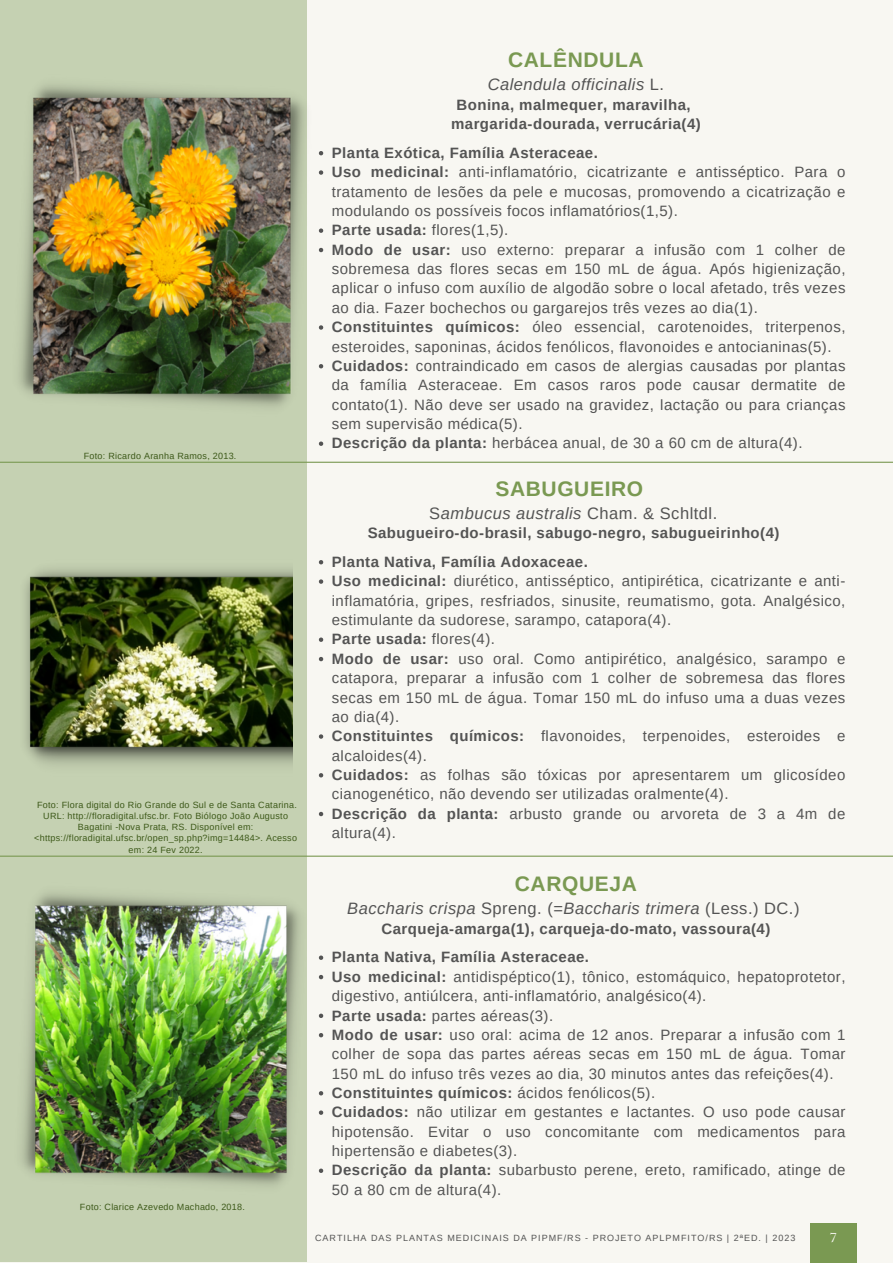
<style>
.page{position:relative;width:893px;height:1264px;background:#fff}
.page>*{position:absolute;margin:0;border:0;box-sizing:border-box;transform-origin:0 0}
.t1{font:700 21px "Arimo";letter-spacing:.03em;color:#7a9952}
.t2{font:italic 16.5px "Arimo";letter-spacing:.03em;color:#545454}
.t3{font:15px/19.4px "Arimo";letter-spacing:.03em;color:#545454;text-align:justify}
.t4{font:700 15px "Arimo";letter-spacing:.03em;color:#545454}
.t5{font:500 15px "Cormorant SC";color:#f8f7f2}
.t6{font:9px/11.2px "Arimo";letter-spacing:.03em;color:#3d5919;text-align:center}
.t7{font:9px "Arimo";letter-spacing:.11em;color:#545454}
.s1{font-style:normal}
.s2{font-weight:700}
.s3{font-weight:400}
</style>
<div class="page">
<div style="left:0;top:0;width:892px;height:1262px;background:#f8f7f2"></div>
<div style="left:0;top:0;width:306px;height:1261px;background:#c5d1b2"></div>
<hr style="left:0;top:461px;width:892px;height:2px;background:#7a9952">
<hr style="left:0;top:855px;width:892px;height:1px;background:#7a9952">
<img style="left:19px;top:75px;width:288px;height:342px">
<img style="left:22px;top:882px;width:285px;height:313px">
<svg style="left:319px;top:151px;width:4px;height:4px"></svg>
<svg style="left:319px;top:170px;width:4px;height:5px"></svg>
<svg style="left:319px;top:228px;width:4px;height:5px"></svg>
<svg style="left:319px;top:248px;width:4px;height:4px"></svg>
<svg style="left:319px;top:325px;width:4px;height:5px"></svg>
<svg style="left:319px;top:364px;width:4px;height:4px"></svg>
<svg style="left:319px;top:441px;width:4px;height:5px"></svg>
<svg style="left:319px;top:955px;width:4px;height:4px"></svg>
<svg style="left:319px;top:975px;width:4px;height:4px"></svg>
<svg style="left:319px;top:1013px;width:4px;height:5px"></svg>
<svg style="left:319px;top:1033px;width:4px;height:4px"></svg>
<svg style="left:319px;top:1091px;width:4px;height:4px"></svg>
<svg style="left:319px;top:1110px;width:4px;height:4px"></svg>
<svg style="left:319px;top:1168px;width:4px;height:4px"></svg>
<svg style="left:319px;top:560px;width:4px;height:4px"></svg>
<svg style="left:319px;top:579px;width:4px;height:5px"></svg>
<svg style="left:319px;top:637px;width:4px;height:5px"></svg>
<svg style="left:319px;top:657px;width:4px;height:4px"></svg>
<svg style="left:319px;top:734px;width:4px;height:4px"></svg>
<svg style="left:319px;top:773px;width:4px;height:4px"></svg>
<svg style="left:319px;top:811px;width:4px;height:5px"></svg>
<img style="left:25px;top:569px;width:268px;height:196px">
<div style="left:810px;top:1223px;width:46px;height:39px;background:#7a9952"></div>
<p class="t6" style="left:84px;top:450px;width:154px">Foto: Ricardo Aranha Ramos, 2013.</p>
<p class="t6" style="left:34px;top:798px;width:264px">Foto: Flora digital do Rio Grande do Sul e de Santa Catarina.<br>URL: http://floradigital.ufsc.br. Foto Biólogo João Augusto Bagatini -Nova Prata, RS. Disponível em: &lt;https://floradigital.ufsc.br/open_sp.php?img=14484&gt;. Acesso em: 24 Fev 2022.</p>
<p class="t6" style="left:80px;top:1200px;width:166px">Foto: Clarice Azevedo Machado, 2018.</p>
<p class="t1" style="left:508px;top:48px;width:137px">CALÊNDULA</p>
<p class="t2" style="left:487px;top:75px;width:178px">Calendula officinalis <span class="s1">L.</span></p>
<p class="t4" style="left:456px;top:96px;width:235px">Bonina, malmequer, maravilha,</p>
<p class="t4" style="left:451px;top:116px;width:251px">margarida-dourada, verrucária(4)</p>
<p class="t4" style="left:332px;top:144px;width:267px">Planta Exótica, Família Asteraceae.</p>
<p class="t3" style="left:332px;top:162px;width:515px"><span class="s2">Uso medicinal:</span> anti-inflamatório, cicatrizante e antisséptico. Para o tratamento de lesões da pele e mucosas, promovendo a cicatrização e modulando os possíveis focos inflamatórios(1,5).</p>
<p class="t3" style="left:332px;top:220px;width:178px"><span class="s2">Parte usada:</span> flores(1,5).</p>
<p class="t3" style="left:332px;top:240px;width:515px"><span class="s2">Modo de usar:</span> uso externo: preparar a infusão com 1 colher de sobremesa das flores secas em 150 mL de água. Após higienização, aplicar o infuso com auxílio de algodão sobre o local afetado, três vezes ao dia. Fazer bochechos ou gargarejos três vezes ao dia(1).</p>
<p class="t3" style="left:332px;top:317px;width:515px"><span class="s2">Constituintes químicos:</span> óleo essencial, carotenoides, triterpenos, esteroides, saponinas, ácidos fenólicos, flavonoides e antocianinas(5).</p>
<p class="t3" style="left:332px;top:356px;width:515px"><span class="s2">Cuidados:</span> contraindicado em casos de alergias causadas por plantas da família Asteraceae. Em casos raros pode causar dermatite de contato(1). Não deve ser usado na gravidez, lactação ou para crianças sem supervisão médica(5).</p>
<p class="t3" style="left:332px;top:433px;width:472px"><span class="s2">Descrição da planta:</span> herbácea anual, de 30 a 60 cm de altura(4).</p>
<p class="t1" style="left:495px;top:476px;width:149px">SABUGUEIRO</p>
<p class="t2" style="left:429px;top:504px;width:289px"><span class="s1">S</span>ambucus australis <span class="s1">Cham. &amp; Schltdl.</span></p>
<p class="t4" style="left:367px;top:524px;width:413px">Sabugueiro-do-brasil, sabugo-negro, sabugueirinho(4)</p>
<p class="t4" style="left:332px;top:553px;width:257px">Planta Nativa, Família Adoxaceae.</p>
<p class="t3" style="left:332px;top:571px;width:515px"><span class="s2">Uso medicinal:</span> diurético, antisséptico, antipirética, cicatrizante e anti&shy;inflamatória, gripes, resfriados, sinusite, reumatismo, gota. Analgésico, estimulante da sudorese, sarampo, catapora(4).</p>
<p class="t4" style="left:332px;top:631px;width:165px">Parte usada: <span class="s3">flores(4).</span></p>
<p class="t3" style="left:332px;top:649px;width:515px"><span class="s2">Modo de usar:</span> uso oral. Como antipirético, analgésico, sarampo e catapora, preparar a infusão com 1 colher de sobremesa das flores secas em 150 mL de água. Tomar 150 mL do infuso uma a duas vezes ao dia(4).</p>
<p class="t3" style="left:332px;top:726px;width:515px"><span class="s2">Constituintes químicos:</span> flavonoides, terpenoides, esteroides e alcaloides(4).</p>
<p class="t3" style="left:332px;top:765px;width:515px"><span class="s2">Cuidados:</span> as folhas são tóxicas por apresentarem um glicosídeo cianogenético, não devendo ser utilizadas oralmente(4).</p>
<p class="t3" style="left:332px;top:803px;width:515px"><span class="s2">Descrição da planta:</span> arbusto grande ou arvoreta de 3 a 4m de altura(4).</p>
<p class="t1" style="left:514px;top:872px;width:124px">CARQUEJA</p>
<p class="t2" style="left:347px;top:899px;width:453px">Baccharis crispa <span class="s1">Spreng. (=</span>Baccharis trimera <span class="s1">(Less.) DC.)</span></p>
<p class="t4" style="left:381px;top:920px;width:390px">Carqueja-amarga(1), carqueja-do-mato, vassoura(4)</p>
<p class="t4" style="left:332px;top:948px;width:259px">Planta Nativa, Família Asteraceae.</p>
<p class="t3" style="left:332px;top:966px;width:515px"><span class="s2">Uso medicinal:</span> antidispéptico(1), tônico, estomáquico, hepatoprotetor, digestivo, antiúlcera, anti-inflamatório, analgésico(4).</p>
<p class="t3" style="left:332px;top:1005px;width:223px"><span class="s2">Parte usada:</span> partes aéreas(3).</p>
<p class="t3" style="left:332px;top:1024px;width:515px"><span class="s2">Modo de usar:</span> uso oral: acima de 12 anos. Preparar a infusão com 1 colher de sopa das partes aéreas secas em 150 mL de água. Tomar 150 mL do infuso três vezes ao dia, 30 minutos antes das refeições(4).</p>
<p class="t4" style="left:332px;top:1084px;width:325px">Constituintes químicos: <span class="s3">ácidos fenólicos(5).</span></p>
<p class="t3" style="left:332px;top:1102px;width:515px"><span class="s2">Cuidados:</span> não utilizar em gestantes e lactantes. O uso pode causar hipotensão. Evitar o uso concomitante com medicamentos para hipertensão e diabetes(3).</p>
<p class="t3" style="left:332px;top:1160px;width:515px"><span class="s2">Descrição da planta:</span> subarbusto perene, ereto, ramificado, atinge de<br>50 a 80 cm de altura(4).</p>
<p class="t7" style="left:315px;top:1232px;width:481px">CARTILHA DAS PLANTAS MEDICINAIS DA PIPMF/RS - PROJETO APLPMFITO/RS | 2ªED. | 2023</p>
<p class="t5" style="left:829px;top:1225px;width:9px">7</p>
</div>
